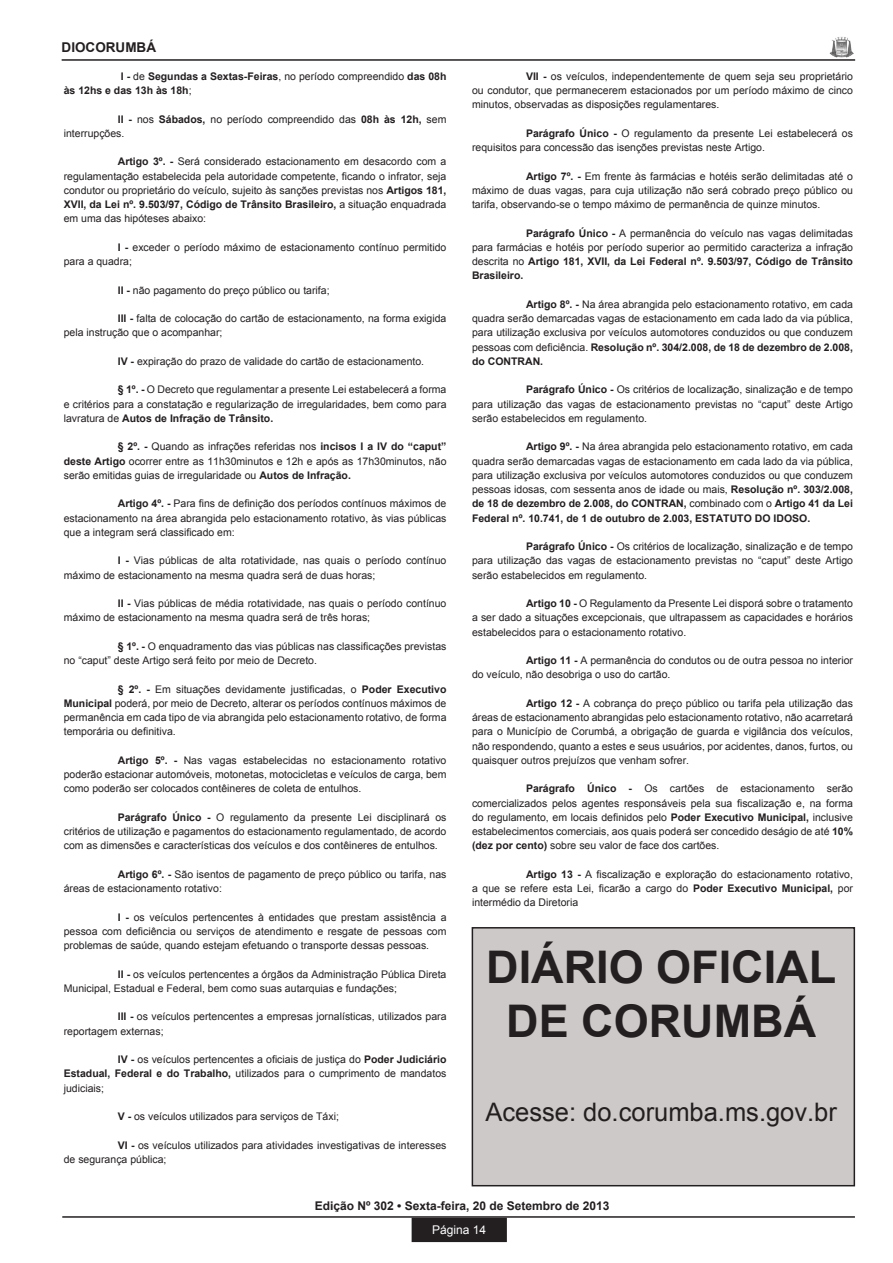
<style>
.page{position:relative;width:893px;height:1263px;background:#fff}
.page>*{position:absolute;margin:0;border:0;box-sizing:border-box;transform-origin:0 0}
.t1{font:700 45px/54px "Arial";color:#231f20;text-align:center}
.t2{font:25.5px "Arial";color:#231f20}
.t3{font:700 13.5px "Arial";color:#231f20}
.t4{font:700 12px "Arial";color:#231f20}
.t5{font:12px "Arial";color:#fff}
.t6{font:10.5px/14.2px "Arial";color:#231f20;text-align:justify}
.t7{font:700 10.5px/14.2px "Arial";color:#231f20}
.s1{font-weight:400}
.s2{font-weight:700}
</style>
<div class="page">
<div style="left:412px;top:1218px;width:94px;height:23px;background:#231f20"></div>
<div style="left:412px;top:1218px;width:95px;height:24px;border:2px solid #231f20"></div>
<hr style="left:62px;top:1216px;width:793px;height:2px;background:#231f20">
<img style="left:830px;top:37px;width:23px;height:20px">
<hr style="left:62px;top:59px;width:793px;height:2px;background:#231f20">
<div style="left:472px;top:928px;width:382px;height:258px;background:#cdc9c8"></div>
<div style="left:472px;top:927px;width:383px;height:259px;border:2px solid #231f20"></div>
<p class="t3" style="left:62px;top:39px;width:96px">DIOCORUMBÁ</p>
<p class="t7" style="left:64px;top:69px;width:384px;text-indent:57px">I - <span class="s1">de</span> Segundas a Sextas-Feiras<span class="s1">, no período compreendido</span> das 08h às 12hs e das 13h às 18h<span class="s1">;</span></p>
<p class="t6" style="left:64px;top:112px;width:384px;text-indent:54px"><span class="s2">II -</span> nos <span class="s2">Sábados,</span> no período compreendido das <span class="s2">08h às 12h,</span> sem interrupções.</p>
<p class="t6" style="left:64px;top:155px;width:384px;text-indent:54px"><span class="s2">Artigo 3º. -</span> Será considerado estacionamento em desacordo com a regulamentação estabelecida pela autoridade competente, ficando o infrator, seja condutor ou proprietário do veículo, sujeito às sanções previstas nos <span class="s2">Artigos 181, XVII, da Lei nº. 9.503/97, Código de Trânsito Brasileiro,</span> a situação enquadrada em uma das hipóteses abaixo:</p>
<p class="t6" style="left:64px;top:240px;width:384px;text-indent:54px"><span class="s2">I -</span> exceder o período máximo de estacionamento contínuo permitido para a quadra;</p>
<p class="t6" style="left:118px;top:283px;width:213px"><span class="s2">II -</span> não pagamento do preço público ou tarifa;</p>
<p class="t6" style="left:64px;top:311px;width:384px;text-indent:54px"><span class="s2">III -</span> falta de colocação do cartão de estacionamento, na forma exigida pela instrução que o acompanhar;</p>
<p class="t6" style="left:118px;top:354px;width:308px"><span class="s2">IV -</span> expiração do prazo de validade do cartão de estacionamento.</p>
<p class="t6" style="left:64px;top:383px;width:384px;text-indent:54px"><span class="s2">§ 1º. -</span> O Decreto que regulamentar a presente Lei estabelecerá a forma e critérios para a constatação e regularização de irregularidades, bem como para lavratura de <span class="s2">Autos de Infração de Trânsito.</span></p>
<p class="t6" style="left:64px;top:440px;width:384px;text-indent:54px"><span class="s2">§ 2º. -</span> Quando as infrações referidas nos <span class="s2">incisos I a IV do “caput” deste Artigo</span> ocorrer entre as 11h30minutos e 12h e após as 17h30minutos, não serão emitidas guias de irregularidade ou <span class="s2">Autos de Infração.</span></p>
<p class="t6" style="left:64px;top:497px;width:384px;text-indent:54px"><span class="s2">Artigo 4º. -</span> Para fins de definição dos períodos contínuos máximos de estacionamento na área abrangida pelo estacionamento rotativo, às vias públicas que a integram será classificado em:</p>
<p class="t6" style="left:64px;top:554px;width:384px;text-indent:54px"><span class="s2">I -</span> Vias públicas de alta rotatividade, nas quais o período contínuo máximo de estacionamento na mesma quadra será de duas horas;</p>
<p class="t6" style="left:64px;top:596px;width:384px;text-indent:54px"><span class="s2">II -</span> Vias públicas de média rotatividade, nas quais o período contínuo máximo de estacionamento na mesma quadra será de três horas;</p>
<p class="t6" style="left:64px;top:639px;width:384px;text-indent:54px"><span class="s2">§ 1º. -</span> O enquadramento das vias públicas nas classificações previstas no “caput” deste Artigo será feito por meio de Decreto.</p>
<p class="t6" style="left:64px;top:682px;width:384px;text-indent:54px"><span class="s2">§ 2º. -</span> Em situações devidamente justificadas, o <span class="s2">Poder Executivo Municipal</span> poderá, por meio de Decreto, alterar os períodos contínuos máximos de permanência em cada tipo de via abrangida pelo estacionamento rotativo, de forma temporária ou definitiva.</p>
<p class="t6" style="left:64px;top:753px;width:384px;text-indent:54px"><span class="s2">Artigo 5º. -</span> Nas vagas estabelecidas no estacionamento rotativo poderão estacionar automóveis, motonetas, motocicletas e veículos de carga, bem como poderão ser colocados contêineres de coleta de entulhos.</p>
<p class="t6" style="left:64px;top:810px;width:384px;text-indent:54px"><span class="s2">Parágrafo Único -</span> O regulamento da presente Lei disciplinará os critérios de utilização e pagamentos do estacionamento regulamentado, de acordo com as dimensões e características dos veículos e dos contêineres de entulhos.</p>
<p class="t6" style="left:64px;top:867px;width:384px;text-indent:54px"><span class="s2">Artigo 6º. -</span> São isentos de pagamento de preço público ou tarifa, nas áreas de estacionamento rotativo:</p>
<p class="t6" style="left:64px;top:910px;width:384px;text-indent:54px"><span class="s2">I -</span> os veículos pertencentes à entidades que prestam assistência a pessoa com deficiência ou serviços de atendimento e resgate de pessoas com problemas de saúde, quando estejam efetuando o transporte dessas pessoas.</p>
<p class="t6" style="left:64px;top:967px;width:384px;text-indent:54px"><span class="s2">II -</span> os veículos pertencentes a órgãos da Administração Pública Direta<br>Municipal, Estadual e Federal, bem como suas autarquias e fundações;</p>
<p class="t6" style="left:64px;top:1010px;width:384px;text-indent:54px"><span class="s2">III -</span> os veículos pertencentes a empresas jornalísticas, utilizados para reportagem externas;</p>
<p class="t6" style="left:64px;top:1052px;width:384px;text-indent:54px"><span class="s2">IV -</span> os veículos pertencentes a oficiais de justiça do <span class="s2">Poder Judiciário Estadual, Federal e do Trabalho,</span> utilizados para o cumprimento de mandatos judiciais;</p>
<p class="t6" style="left:118px;top:1109px;width:223px"><span class="s2">V -</span> os veículos utilizados para serviços de Táxi;</p>
<p class="t6" style="left:64px;top:1138px;width:384px;text-indent:54px"><span class="s2">VI -</span> os veículos utilizados para atividades investigativas de interesses de segurança pública;</p>
<p class="t6" style="left:472px;top:69px;width:382px;text-indent:54px"><span class="s2">VII -</span> os veículos, independentemente de quem seja seu proprietário ou condutor, que permanecerem estacionados por um período máximo de cinco minutos, observadas as disposições regulamentares.</p>
<p class="t6" style="left:472px;top:126px;width:382px;text-indent:54px"><span class="s2">Parágrafo Único -</span> O regulamento da presente Lei estabelecerá os requisitos para concessão das isenções previstas neste Artigo.</p>
<p class="t6" style="left:472px;top:169px;width:382px;text-indent:54px"><span class="s2">Artigo 7º. -</span> Em frente às farmácias e hotéis serão delimitadas até o máximo de duas vagas, para cuja utilização não será cobrado preço público ou tarifa, observando-se o tempo máximo de permanência de quinze minutos.</p>
<p class="t6" style="left:472px;top:226px;width:382px;text-indent:54px"><span class="s2">Parágrafo Único -</span> A permanência do veículo nas vagas delimitadas para farmácias e hotéis por período superior ao permitido caracteriza a infração descrita no <span class="s2">Artigo 181, XVII, da Lei Federal nº. 9.503/97, Código de Trânsito Brasileiro.</span></p>
<p class="t6" style="left:472px;top:297px;width:382px;text-indent:54px"><span class="s2">Artigo 8º. -</span> Na área abrangida pelo estacionamento rotativo, em cada quadra serão demarcadas vagas de estacionamento em cada lado da via pública, para utilização exclusiva por veículos automotores conduzidos ou que conduzem pessoas com deficiência. <span class="s2">Resolução nº. 304/2.008, de 18 de dezembro de 2.008, do CONTRAN.</span></p>
<p class="t6" style="left:472px;top:383px;width:382px;text-indent:54px"><span class="s2">Parágrafo Único -</span> Os critérios de localização, sinalização e de tempo para utilização das vagas de estacionamento previstas no “caput” deste Artigo serão estabelecidos em regulamento.</p>
<p class="t6" style="left:472px;top:440px;width:382px;text-indent:54px"><span class="s2">Artigo 9º. -</span> Na área abrangida pelo estacionamento rotativo, em cada quadra serão demarcadas vagas de estacionamento em cada lado da via pública, para utilização exclusiva por veículos automotores conduzidos ou que conduzem pessoas idosas, com sessenta anos de idade ou mais, <span class="s2">Resolução nº. 303/2.008, de 18 de dezembro de 2.008, do CONTRAN,</span> combinado com o <span class="s2">Artigo 41 da Lei Federal nº. 10.741, de 1 de outubro de 2.003, ESTATUTO DO IDOSO.</span></p>
<p class="t6" style="left:472px;top:539px;width:382px;text-indent:54px"><span class="s2">Parágrafo Único -</span> Os critérios de localização, sinalização e de tempo para utilização das vagas de estacionamento previstas no “caput” deste Artigo serão estabelecidos em regulamento.</p>
<p class="t6" style="left:472px;top:596px;width:382px;text-indent:54px"><span class="s2">Artigo 10 -</span> O Regulamento da Presente Lei disporá sobre o tratamento a ser dado a situações excepcionais, que ultrapassem as capacidades e horários estabelecidos para o estacionamento rotativo.</p>
<p class="t6" style="left:472px;top:653px;width:382px;text-indent:54px"><span class="s2">Artigo 11 -</span> A permanência do condutos ou de outra pessoa no interior do veículo, não desobriga o uso do cartão.</p>
<p class="t6" style="left:472px;top:696px;width:382px;text-indent:54px"><span class="s2">Artigo 12 -</span> A cobrança do preço público ou tarifa pela utilização das áreas de estacionamento abrangidas pelo estacionamento rotativo, não acarretará para o Município de Corumbá, a obrigação de guarda e vigilância dos veículos, não respondendo, quanto a estes e seus usuários, por acidentes, danos, furtos, ou quaisquer outros prejuízos que venham sofrer.</p>
<p class="t6" style="left:472px;top:782px;width:382px;text-indent:54px"><span class="s2">Parágrafo Único -</span> Os cartões de estacionamento serão comercializados pelos agentes responsáveis pela sua fiscalização e, na forma do regulamento, em locais definidos pelo <span class="s2">Poder Executivo Municipal,</span> inclusive estabelecimentos comerciais, aos quais poderá ser concedido deságio de até <span class="s2">10% (dez por cento)</span> sobre seu valor de face dos cartões.</p>
<p class="t6" style="left:472px;top:867px;width:382px;text-indent:54px"><span class="s2">Artigo 13 -</span> A fiscalização e exploração do estacionamento rotativo, a que se refere esta Lei, ficarão a cargo do <span class="s2">Poder Executivo Municipal,</span> por intermédio da Diretoria</p>
<h1 class="t1" style="left:486px;top:941px;width:352px">DIÁRIO OFICIAL<br>DE CORUMBÁ</h1>
<h2 class="t2" style="left:485px;top:1096px;width:353px">Acesse: do.corumba.ms.gov.br</h2>
<p class="t4" style="left:315px;top:1197px;width:296px">Edição Nº 302 • Sexta-feira, 20 de Setembro de 2013</p>
<p class="t5" style="left:432px;top:1222px;width:56px">Página 14</p>
</div>
